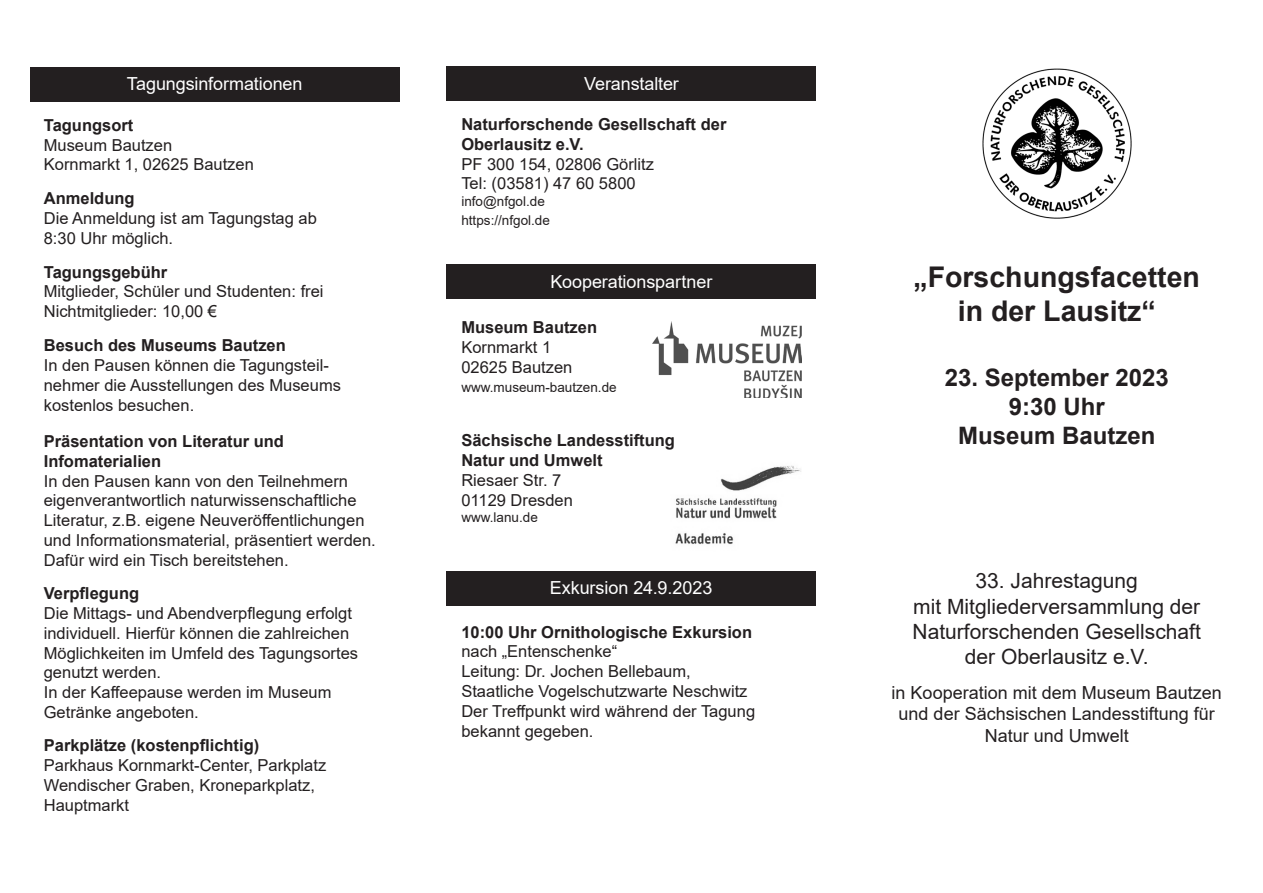
<style>
.page{position:relative;width:1263px;height:893px;background:#fff}
.page>*{position:absolute;margin:0;border:0;box-sizing:border-box;transform-origin:0 0}
.t1{font:700 28.5px "Arial";color:#231f20}
.t2{font:700 24px "Arial";color:#231f20}
.t3{font:21px "Arial";color:#231f20}
.t4{font:18px/21.6px "Arial";color:#231f20;text-align:center}
.t5{font:18px "Arial";letter-spacing:-.005em;color:#fff}
.t6{font:16.5px/19.8px "Arial";color:#231f20}
.t7{font:700 16.5px/19.8px "Arial";color:#231f20}
.t8{font:13.5px "Arial";color:#231f20}
</style>
<div class="page">
<img style="left:982px;top:68px;width:150px;height:151px">
<div style="left:30px;top:68px;width:370px;height:34px;background:#231f20"></div>
<div style="left:446px;top:67px;width:370px;height:34px;background:#231f20"></div>
<div style="left:446px;top:265px;width:370px;height:34px;background:#231f20"></div>
<img style="left:653px;top:321px;width:148px;height:77px">
<img style="left:675px;top:465px;width:126px;height:79px">
<div style="left:446px;top:572px;width:370px;height:34px;background:#231f20"></div>
<p class="t5" style="left:127px;top:71px;width:177px">Tagungsinformationen</p>
<p class="t7" style="left:44px;top:115px;width:91px">Tagungsort</p>
<p class="t6" style="left:44px;top:135px;width:130px">Museum Bautzen</p>
<p class="t6" style="left:44px;top:155px;width:212px">Kornmarkt 1, 02625 Bautzen</p>
<p class="t7" style="left:44px;top:189px;width:92px">Anmeldung</p>
<p class="t6" style="left:44px;top:208px;width:275px">Die Anmeldung ist am Tagungstag ab</p>
<p class="t6" style="left:44px;top:228px;width:131px">8:30 Uhr möglich.</p>
<p class="t7" style="left:44px;top:262px;width:125px">Tagungsgebühr</p>
<p class="t6" style="left:44px;top:281px;width:281px">Mitglieder, Schüler und Studenten: frei</p>
<p class="t6" style="left:44px;top:301px;width:175px">Nichtmitglieder: 10,00 €</p>
<p class="t7" style="left:44px;top:336px;width:244px">Besuch des Museums Bautzen</p>
<p class="t6" style="left:44px;top:355px;width:286px">In den Pausen können die Tagungsteil-</p>
<p class="t6" style="left:44px;top:375px;width:299px">nehmer die Ausstellungen des Museums</p>
<p class="t6" style="left:44px;top:395px;width:152px">kostenlos besuchen.</p>
<p class="t7" style="left:44px;top:432px;width:242px">Präsentation von Literatur und</p>
<p class="t7" style="left:44px;top:451px;width:119px">Infomaterialien</p>
<p class="t6" style="left:44px;top:471px;width:333px">In den Pausen kann von den Teilnehmern eigenverantwortlich naturwissenschaftliche Literatur, z.B. eigene Neuveröffentlichungen und Informationsmaterial, präsentiert werden.<br>Dafür wird ein Tisch bereitstehen.</p>
<p class="t7" style="left:44px;top:584px;width:97px">Verpflegung</p>
<p class="t6" style="left:44px;top:603px;width:316px">Die Mittags- und Abendverpflegung erfolgt individuell. Hierfür können die zahlreichen Möglichkeiten im Umfeld des Tagungsortes genutzt werden.</p>
<p class="t6" style="left:44px;top:682px;width:289px">In der Kaffeepause werden im Museum</p>
<p class="t6" style="left:44px;top:702px;width:157px">Getränke angeboten.</p>
<p class="t7" style="left:44px;top:736px;width:217px">Parkplätze (kostenpflichtig)</p>
<p class="t6" style="left:44px;top:755px;width:284px">Parkhaus Kornmarkt-Center, Parkplatz</p>
<p class="t6" style="left:44px;top:775px;width:273px">Wendischer Graben, Kroneparkplatz,</p>
<p class="t6" style="left:44px;top:795px;width:87px">Hauptmarkt</p>
<p class="t5" style="left:584px;top:71px;width:96px">Veranstalter</p>
<p class="t7" style="left:461px;top:114px;width:266px">Naturforschende Gesellschaft der</p>
<p class="t7" style="left:461px;top:134px;width:124px">Oberlausitz e.V.</p>
<p class="t6" style="left:461px;top:154px;width:194px">PF 300 154, 02806 Görlitz</p>
<p class="t6" style="left:461px;top:174px;width:176px">Tel: (03581) 47 60 5800</p>
<p class="t8" style="left:461px;top:192px;width:85px">info@nfgol.de</p>
<p class="t8" style="left:461px;top:211px;width:90px">https://nfgol.de</p>
<p class="t5" style="left:550px;top:269px;width:163px">Kooperationspartner</p>
<p class="t7" style="left:461px;top:318px;width:137px">Museum Bautzen</p>
<p class="t6" style="left:461px;top:337px;width:91px">Kornmarkt 1</p>
<p class="t6" style="left:461px;top:357px;width:112px">02625 Bautzen</p>
<p class="t8" style="left:461px;top:378px;width:157px">www.museum-bautzen.de</p>
<p class="t7" style="left:461px;top:431px;width:215px">Sächsische Landesstiftung<br>Natur und Umwelt</p>
<p class="t6" style="left:461px;top:470px;width:101px">Riesaer Str. 7</p>
<p class="t6" style="left:461px;top:490px;width:113px">01129 Dresden</p>
<p class="t8" style="left:461px;top:508px;width:78px">www.lanu.de</p>
<p class="t5" style="left:550px;top:575px;width:164px">Exkursion 24.9.2023</p>
<p class="t7" style="left:461px;top:622px;width:292px">10:00 Uhr Ornithologische Exkursion</p>
<p class="t6" style="left:461px;top:642px;width:157px">nach „Entenschenke“</p>
<p class="t6" style="left:461px;top:661px;width:231px">Leitung: Dr. Jochen Bellebaum,</p>
<p class="t6" style="left:461px;top:681px;width:288px">Staatliche Vogelschutzwarte Neschwitz</p>
<p class="t6" style="left:461px;top:701px;width:295px">Der Treffpunkt wird während der Tagung</p>
<p class="t6" style="left:461px;top:721px;width:134px">bekannt gegeben.</p>
<p class="t1" style="left:913px;top:256px;width:288px">„Forschungsfacetten</p>
<p class="t1" style="left:958px;top:291px;width:199px">in der Lausitz“</p>
<p class="t2" style="left:945px;top:361px;width:226px">23. September 2023</p>
<p class="t2" style="left:1009px;top:390px;width:98px">9:30 Uhr</p>
<p class="t2" style="left:958px;top:419px;width:199px">Museum Bautzen</p>
<p class="t3" style="left:975px;top:566px;width:164px">33. Jahrestagung</p>
<p class="t3" style="left:913px;top:592px;width:289px">mit Mitgliederversammlung der</p>
<p class="t3" style="left:912px;top:617px;width:290px">Naturforschenden Gesellschaft</p>
<p class="t3" style="left:965px;top:642px;width:185px">der Oberlausitz e.V.</p>
<p class="t4" style="left:892px;top:682px;width:332px">in Kooperation mit dem Museum Bautzen und der Sächsischen Landesstiftung für<br>Natur und Umwelt</p>
</div>
